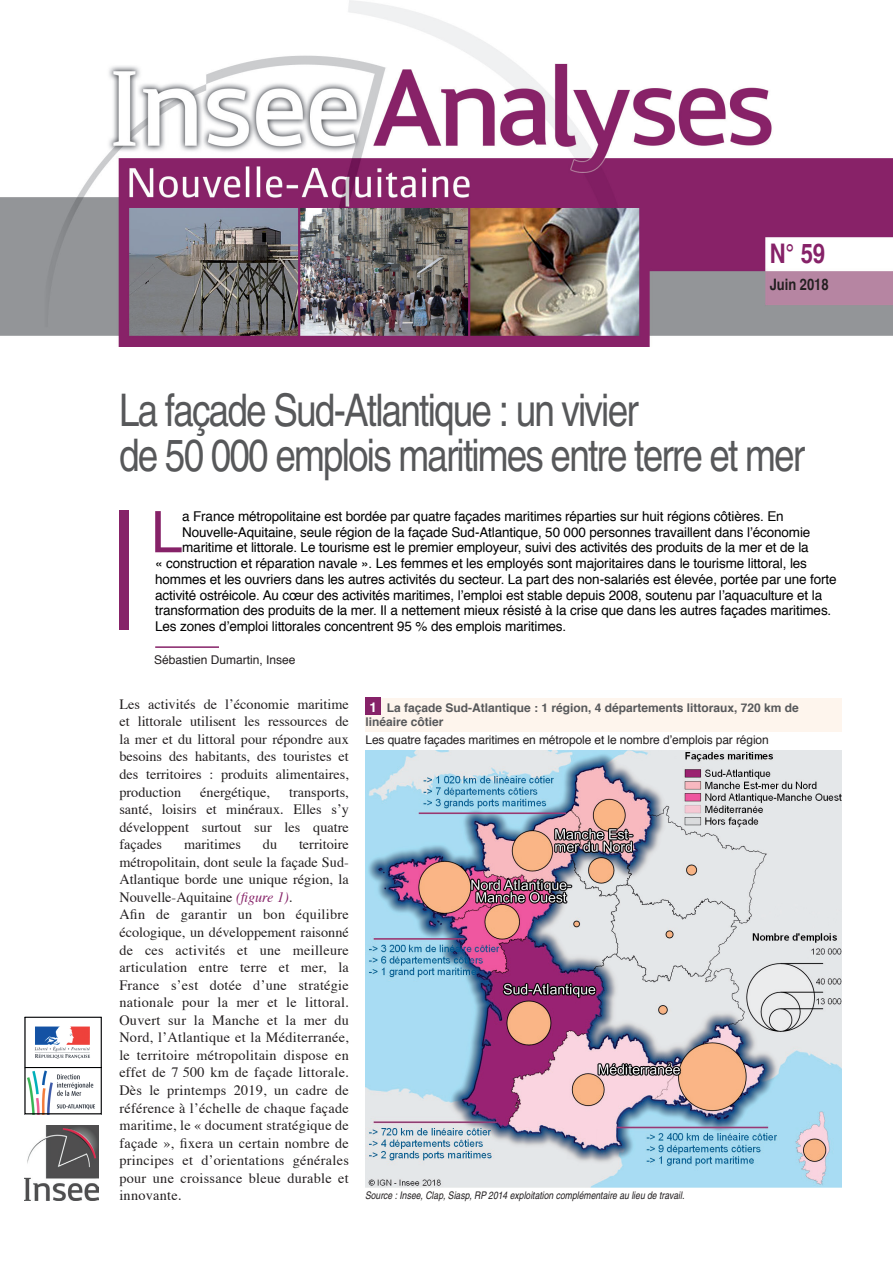
<style>
.page{position:relative;width:893px;height:1263px;background:#fff}
.page>*{position:absolute;margin:0;border:0;box-sizing:border-box;transform-origin:0 0}
.t1{font:57.45px "Helvetica";color:#862268}
.t2{font:condensed 45px/45px "Helvetica";letter-spacing:-.04em;color:#57585a}
.t3{font:700 condensed 27px "Helvetica";color:#862268}
.t4{font:700 condensed 15.75px "Helvetica";color:#231f20}
.t5{font:14.25px/17.5px "Times";letter-spacing:.02em;color:#231f20;text-align:justify}
.t6{font:14.25px "Times";color:#231f20}
.t7{font:13.5px "Helvetica";letter-spacing:-.01em;color:#000001}
.t8{font:700 13.5px "Helvetica";color:#fff}
.t9{font:12px "Helvetica";letter-spacing:-.01em;color:#231f20}
.t10{font:700 12px/14.4px "Helvetica";color:#57585a}
.t11{font:italic condensed 10.5px "Helvetica";color:#231f20}
.s1{font-style:italic;color:#862268}
</style>
<div class="page">
<img style="left:0;top:0;width:893px;height:346px">
<div style="left:119px;top:511px;width:10px;height:119px;background:#862268"></div>
<hr style="left:155px;top:646px;width:64px;height:2px;background:#862268">
<div style="left:365px;top:698px;width:477px;height:33px;background:#fef5ed"></div>
<div style="left:365px;top:698px;width:16px;height:17px;background:#862268"></div>
<img style="left:25px;top:1126px;width:73px;height:74px">
<img style="left:366px;top:750px;width:476px;height:437px">
<img style="left:27px;top:1026px;width:73px;height:86px">
<div style="left:25px;top:1017px;width:77px;height:97px;border:1px solid #000001"></div>
<hr style="left:25px;top:1067px;width:76px;height:1px;background:#000001">
<h3 class="t3" style="left:770px;top:237px;width:57px">N° 59</h3>
<p class="t4" style="left:770px;top:275px;width:60px">Juin 2018</p>
<h2 class="t2" style="left:119px;top:388px;width:688px">La façade Sud-Atlantique : un vivier<br>de 50 000 emplois maritimes entre terre et mer</h2>
<h1 class="t1" style="left:151px;top:488px;width:33px">L</h1>
<p class="t7" style="left:182px;top:506px;width:603px">a France métropolitaine est bordée par quatre façades maritimes réparties sur huit régions côtières. En</p>
<p class="t7" style="left:182px;top:521px;width:630px">Nouvelle-Aquitaine, seule région de la façade Sud-Atlantique, 50 000 personnes travaillent dans l’économie</p>
<p class="t7" style="left:182px;top:537px;width:628px">maritime et littorale. Le tourisme est le premier employeur, suivi des activités des produits de la mer et de la</p>
<p class="t7" style="left:155px;top:553px;width:653px">« construction et réparation navale ». Les femmes et les employés sont majoritaires dans le tourisme littoral, les</p>
<p class="t7" style="left:155px;top:569px;width:683px">hommes et les ouvriers dans les autres activités du secteur. La part des non-salariés est élevée, portée par une forte</p>
<p class="t7" style="left:155px;top:584px;width:668px">activité ostréicole. Au cœur des activités maritimes, l’emploi est stable depuis 2008, soutenu par l’aquaculture et la</p>
<p class="t7" style="left:155px;top:600px;width:678px">transformation des produits de la mer. Il a nettement mieux résisté à la crise que dans les autres façades maritimes.</p>
<p class="t7" style="left:155px;top:616px;width:412px">Les zones d’emploi littorales concentrent 95 % des emplois maritimes.</p>
<p class="t9" style="left:154px;top:650px;width:143px">Sébastien Dumartin, Insee</p>
<p class="t5" style="left:119px;top:694px;width:231px">Les activités de l’économie maritime et littorale utilisent les ressources de la mer et du littoral pour répondre aux besoins des habitants, des touristes et des territoires : produits alimentaires, production</p>
<p class="t6" style="left:200px;top:778px;width:71px">énergétique,</p>
<p class="t5" style="left:119px;top:782px;width:231px;text-indent:170px">transports, santé, loisirs et minéraux. Elles s’y développent surtout sur les quatre façades</p>
<p class="t6" style="left:184px;top:831px;width:58px">maritimes</p>
<p class="t5" style="left:263px;top:834px;width:16px">du</p>
<p class="t5" style="left:119px;top:834px;width:231px;text-align:left;text-indent:180px">territoire métropolitain, dont seule la façade Sud-Atlantique borde une unique région, la Nouvelle-Aquitaine <span class="s1">(figure 1)</span>.<br>Afin de garantir un bon équilibre écologique, un développement raisonné de ces activités et une meilleure articulation entre terre et mer, la France s’est dotée d’une stratégie nationale pour la mer et le littoral.<br>Ouvert sur la Manche et la mer du Nord, l’Atlantique et la Méditerranée, le territoire métropolitain dispose en effet de 7 500 km de façade littorale.<br>Dès le printemps 2019, un cadre de référence à l’échelle de chaque façade maritime, le « document stratégique de façade », fixera un certain nombre de principes et d’orientations générales pour une croissance bleue durable et innovante.</p>
<p class="t8" style="left:370px;top:696px;width:9px">1</p>
<p class="t9" style="left:365px;top:731px;width:405px">Les quatre façades maritimes en métropole et le nombre d’emplois par région</p>
<p class="t10" style="left:365px;top:700px;width:435px;text-indent:21px">La façade Sud-Atlantique : 1 région, 4 départements littoraux, 720 km de linéaire côtier</p>
<p class="t11" style="left:365px;top:1189px;width:321px">Source : Insee, Clap, Siasp, RP 2014 exploitation complémentaire au lieu de travail.</p>
</div>
